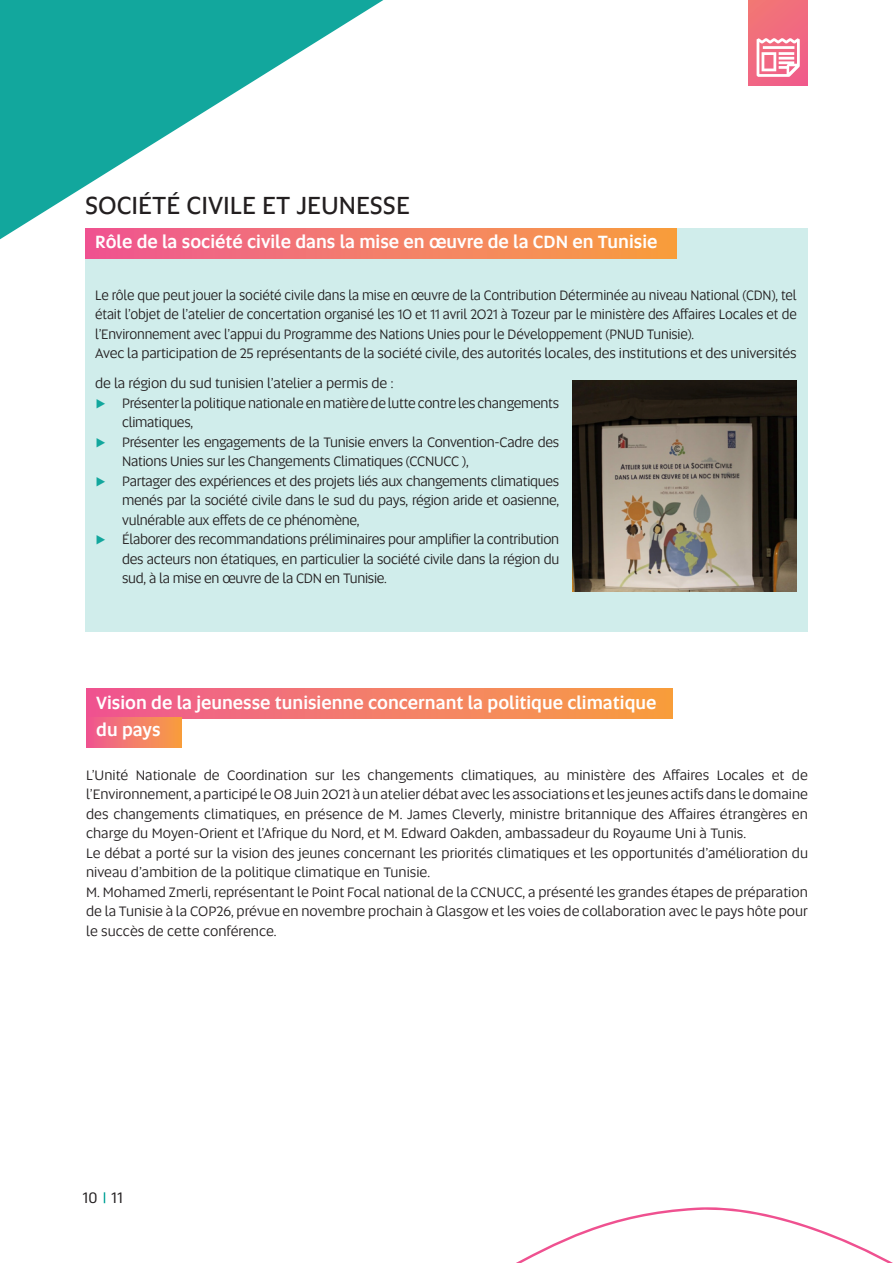
<style>
.page{position:relative;width:893px;height:1263px;background:#fff}
.page>*{position:absolute;margin:0;border:0;box-sizing:border-box;transform-origin:0 0}
.t1{font:25.5px "Altis";color:#231f20}
.t2{font:500 18px "Altis";color:#fff}
.t3{font:500 15px "Ko Ho";color:#231f20}
.t4{font:14.25px/19.5px "Altis";letter-spacing:-.01em;color:#231f20}
.t5{font:14.25px/19.5px "Altis";letter-spacing:-.01em;color:#231f20;text-align:justify;scale:.95 1}
.s1{font-size:15px;color:#12a79d}
</style>
<div class="page">
<svg style="left:0;top:0;width:384px;height:240px;fill:#12a79d"></svg>
<svg style="left:516px;top:1207px;width:374px;height:56px"></svg>
<div style="left:748px;top:0;width:60px;height:85px;background:linear-gradient(to right,#f2747c,#f06582)"></div>
<div style="left:85px;top:228px;width:723px;height:403px;background:#d0edeb"></div>
<div style="left:85px;top:228px;width:591px;height:30px;background:linear-gradient(to right,#ef5794,#f8a140)"></div>
<img style="left:573px;top:380px;width:224px;height:211px">
<svg style="left:757px;top:38px;width:43px;height:39px"></svg>
<div style="left:86px;top:689px;width:586px;height:29px;background:linear-gradient(to right,#ef5794,#f8a140)"></div>
<div style="left:86px;top:718px;width:95px;height:29px;background:linear-gradient(to right,#ef5794,#f8a041)"></div>
<p class="t1" style="left:85px;top:187px;width:326px">SOCIÉTÉ CIVILE ET JEUNESSE</p>
<p class="t2" style="left:95px;top:229px;width:564px">Rôle de la société civile dans la mise en œuvre de la CDN en Tunisie</p>
<p class="t5" style="left:95px;top:284px;width:740px">Le rôle que peut jouer la société civile dans la mise en œuvre de la Contribution Déterminée au niveau National (CDN), tel était l’objet de l’atelier de concertation organisé les 10 et 11 avril 2021 à Tozeur par le ministère des Affaires Locales et de l’Environnement avec l’appui du Programme des Nations Unies pour le Développement (PNUD Tunisie).</p>
<p class="t4" style="left:95px;top:338px;width:703px;line-height:30.3px">Avec la participation de 25 représentants de la société civile, des autorités locales, des institutions et des universités de la région du sud tunisien l’atelier a permis de :</p>
<p class="t4" style="left:122px;top:393px;width:438px;text-indent:-27px"><span class="s1">⊲</span> Présenter la politique nationale en matière de lutte contre les changements climatiques,</p>
<p class="t4" style="left:122px;top:432px;width:438px;text-indent:-27px"><span class="s1">⊲</span> Présenter les engagements de la Tunisie envers la Convention-Cadre des<br>Nations Unies sur les Changements Climatiques (CCNUCC ),</p>
<p class="t4" style="left:122px;top:471px;width:438px;text-align:justify;text-indent:-27px"><span class="s1">⊲</span> Partager des expériences et des projets liés aux changements climatiques menés par la société civile dans le sud du pays, région aride et oasienne, vulnérable aux effets de ce phénomène,</p>
<p class="t4" style="left:122px;top:529px;width:438px;text-align:justify;text-indent:-27px"><span class="s1">⊲</span> Élaborer des recommandations préliminaires pour amplifier la contribution des acteurs non étatiques, en particulier la société civile dans la région du sud, à la mise en œuvre de la CDN en Tunisie.</p>
<p class="t2" style="left:96px;top:689px;width:562px">Vision de la jeunesse tunisienne concernant la politique climatique</p>
<p class="t2" style="left:96px;top:716px;width:66px">du pays</p>
<p class="t4" style="left:86px;top:765px;width:723px;text-align:justify">L’Unité Nationale de Coordination sur les changements climatiques, au ministère des Affaires Locales et de l’Environnement, a participé le 08 Juin 2021 à un atelier débat avec les associations et les jeunes actifs dans le domaine des changements climatiques, en présence de M. James Cleverly, ministre britannique des Affaires étrangères en charge du Moyen-Orient et l’Afrique du Nord, et M. Edward Oakden, ambassadeur du Royaume Uni à Tunis.</p>
<p class="t4" style="left:86px;top:843px;width:723px">Le débat a porté sur la vision des jeunes concernant les priorités climatiques et les opportunités d’amélioration du niveau d’ambition de la politique climatique en Tunisie.</p>
<p class="t4" style="left:86px;top:882px;width:723px;text-align:justify">M. Mohamed Zmerli, représentant le Point Focal national de la CCNUCC, a présenté les grandes étapes de préparation de la Tunisie à la COP26, prévue en novembre prochain à Glasgow et les voies de collaboration avec le pays hôte pour le succès de cette conférence.</p>
<p class="t3" style="left:82px;top:1186px;width:17px">10</p>
<p class="t3" style="left:111px;top:1186px;width:13px">11</p>
</div>
